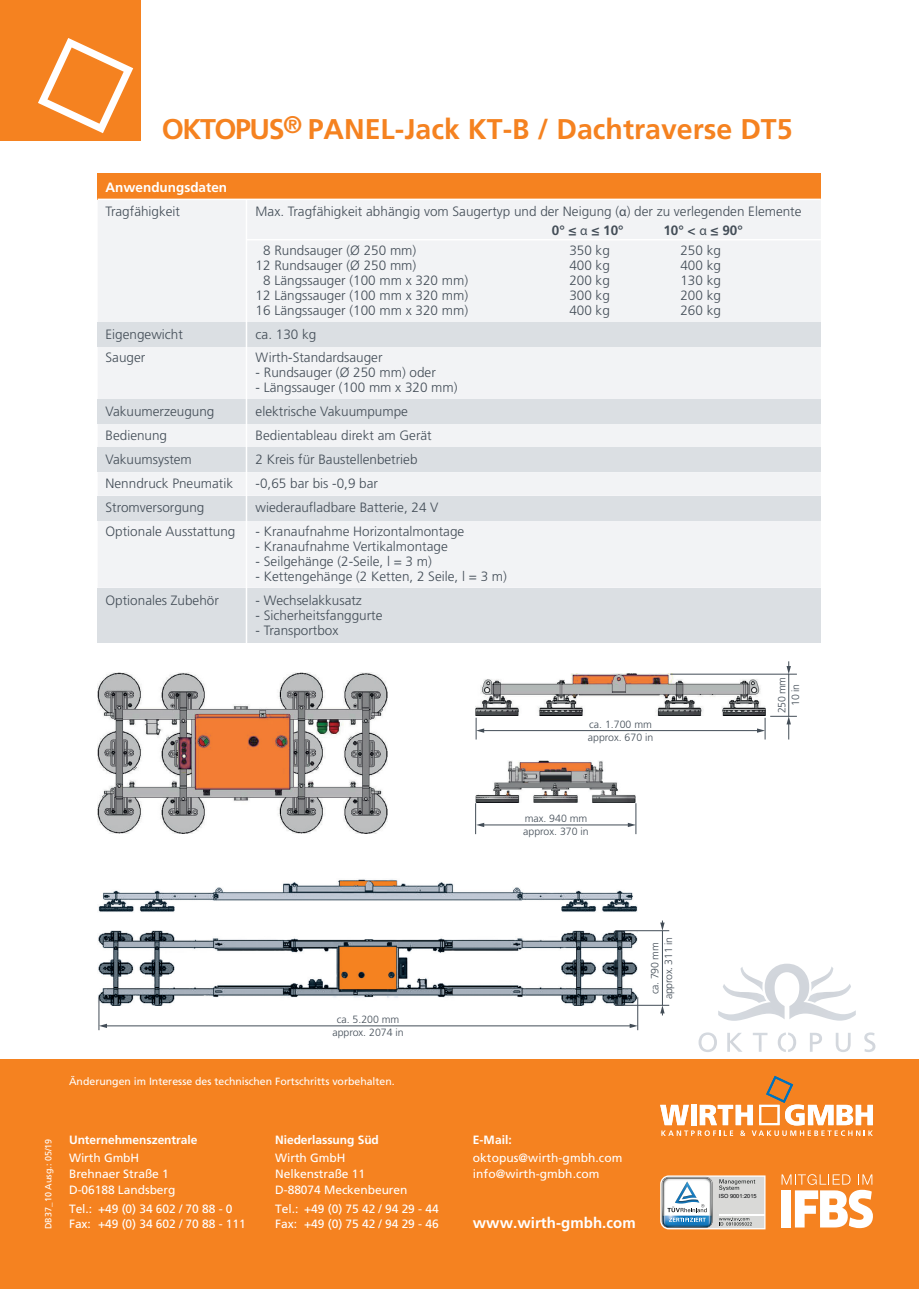
<style>
.page{position:relative;width:919px;height:1289px;background:#fff}
.page>*{position:absolute;margin:0;border:0;box-sizing:border-box;transform-origin:0 0}
.t1{font:700 28.5px "Frutiger LT Std";color:#f58220}
.t2{font:700 15px "Frutiger LT Std";letter-spacing:.005em;color:#fff}
.t3{font:300 13.5px/19.5px "Frutiger LT Std";color:#434d57}
.t4{font:700 13.5px "Frutiger LT Std";color:#fff}
.t5{font:700 13.5px "Frutiger LT Std";color:#434d57}
.t6{font:12px/15.8px "Frutiger LT Std";letter-spacing:-.005em;color:#fff}
.t7{font:700 12px "Frutiger LT Std";letter-spacing:-.005em;color:#fff}
.t8{font:300 10.5px/13.5px "Frutiger LT Std";color:#434d57}
.t9{font:10.5px "Frutiger LT Std";color:#fff}
.t10{font:300 10.5px/13.5px "Frutiger LT Std";letter-spacing:-.025em;color:#434d57;text-align:center}
.t11{font:9px "Frutiger LT Std";color:#fff}
.t12{font:5.7px "Arial";color:#000104}
.s1{font-family:"Myriad Pro";font-weight:400}
.s2{font-weight:700}
</style>
<div class="page">
<div style="left:0;top:1059px;width:918px;height:229px;background:#f58220"></div>
<svg style="left:781px;top:1174px;width:91px;height:54px"></svg>
<svg style="left:660px;top:1175px;width:105px;height:54px;background:#c4ccd0"></svg>
<div style="left:0;top:0;width:140px;height:140px;background:#f58220"></div>
<svg style="left:38px;top:38px;width:95px;height:95px"></svg>
<div style="left:98px;top:200px;width:722px;height:387px;background:#f2f3f5"></div>
<div style="left:98px;top:173px;width:722px;height:27px;background:#f58220"></div>
<hr style="left:98px;top:199px;width:722px;height:1px;background:#fff">
<div style="left:98px;top:322px;width:722px;height:25px;background:#dbdfe3"></div>
<div style="left:98px;top:496px;width:722px;height:24px;background:#dbdfe3"></div>
<div style="left:98px;top:447px;width:722px;height:25px;background:#dbdfe3"></div>
<div style="left:98px;top:399px;width:722px;height:25px;background:#dbdfe3"></div>
<div style="left:98px;top:587px;width:722px;height:55px;background:#dbdfe3"></div>
<img style="left:476px;top:760px;width:159px;height:42px">
<img style="left:476px;top:673px;width:289px;height:42px">
<img style="left:98px;top:672px;width:289px;height:161px">
<svg style="left:698px;top:1032px;width:19px;height:20px"></svg>
<svg style="left:727px;top:1033px;width:15px;height:18px"></svg>
<svg style="left:753px;top:1033px;width:14px;height:18px"></svg>
<svg style="left:810px;top:1033px;width:12px;height:18px"></svg>
<svg style="left:835px;top:1033px;width:15px;height:19px"></svg>
<svg style="left:777px;top:1032px;width:19px;height:20px"></svg>
<svg style="left:864px;top:1032px;width:11px;height:20px"></svg>
<svg style="left:718px;top:963px;width:137px;height:57px"></svg>
<hr style="left:635px;top:803px;width:1px;height:31px;background:#434d57">
<hr style="left:482px;top:824px;width:147px;height:1px;background:#434d57">
<svg style="left:627px;top:822px;width:9px;height:5px"></svg>
<svg style="left:476px;top:822px;width:8px;height:5px"></svg>
<hr style="left:482px;top:730px;width:276px;height:1px;background:#434d57">
<svg style="left:475px;top:717px;width:9px;height:22px"></svg>
<hr style="left:670px;top:673px;width:126px;height:1px;background:#434d57">
<hr style="left:788px;top:673px;width:1px;height:43px;background:#434d57">
<svg style="left:757px;top:716px;width:39px;height:23px"></svg>
<svg style="left:786px;top:661px;width:4px;height:13px"></svg>
<hr style="left:475px;top:803px;width:1px;height:31px;background:#434d57">
<img style="left:98px;top:879px;width:539px;height:126px">
<hr style="left:615px;top:930px;width:54px;height:1px;background:#434d57">
<hr style="left:615px;top:1004px;width:54px;height:1px;background:#434d57">
<hr style="left:105px;top:1025px;width:526px;height:1px;background:#434d57">
<svg style="left:629px;top:1023px;width:8px;height:5px"></svg>
<svg style="left:100px;top:1023px;width:7px;height:5px"></svg>
<hr style="left:99px;top:997px;width:1px;height:33px;background:#434d57">
<hr style="left:637px;top:997px;width:1px;height:33px;background:#434d57">
<hr style="left:662px;top:930px;width:1px;height:75px;background:#434d57">
<svg style="left:660px;top:920px;width:4px;height:10px"></svg>
<svg style="left:660px;top:1005px;width:4px;height:10px"></svg>
<svg style="left:660px;top:1075px;width:212px;height:60px"></svg>
<hr style="left:246px;top:199px;width:1px;height:445px;background:#fff">
<hr style="left:247px;top:239px;width:573px;height:1px;background:#fff">
<h1 class="t1" style="left:162px;top:112px;width:632px">OKTOPUS<sup>®</sup> PANEL-Jack KT-B / Dachtraverse DT5</h1>
<p class="t4" style="left:105px;top:179px;width:123px">Anwendungsdaten</p>
<p class="t3" style="left:105px;top:202px;width:76px">Tragfähigkeit</p>
<p class="t3" style="left:551px;top:202px;width:251px;text-indent:-296px">Max. Tragfähigkeit abhängig vom Saugertyp und der Neigung (<span class="s1">α</span>) der zu verlegenden Elemente<br><span class="s2">0° ≤</span> <span class="s1">α</span> <span class="s2">≤ 10°</span></p>
<p class="t5" style="left:663px;top:223px;width:81px">10° &lt; <span class="s1">α</span> ≤ 90°</p>
<p class="t3" style="left:263px;top:241px;width:155px">8 Rundsauger (Ø 250 mm)</p>
<p class="t3" style="left:569px;top:241px;width:42px">350 kg</p>
<p class="t3" style="left:680px;top:241px;width:42px">250 kg</p>
<p class="t3" style="left:255px;top:256px;width:162px">12 Rundsauger (Ø 250 mm)</p>
<p class="t3" style="left:569px;top:256px;width:42px">400 kg</p>
<p class="t3" style="left:680px;top:256px;width:42px">400 kg</p>
<p class="t3" style="left:263px;top:271px;width:206px">8 Längssauger (100 mm x 320 mm)</p>
<p class="t3" style="left:569px;top:271px;width:42px">200 kg</p>
<p class="t3" style="left:680px;top:271px;width:42px">130 kg</p>
<p class="t3" style="left:255px;top:286px;width:214px">12 Längssauger (100 mm x 320 mm)</p>
<p class="t3" style="left:569px;top:286px;width:42px">300 kg</p>
<p class="t3" style="left:680px;top:286px;width:42px">200 kg</p>
<p class="t3" style="left:255px;top:301px;width:214px">16 Längssauger (100 mm x 320 mm)</p>
<p class="t3" style="left:569px;top:301px;width:42px">400 kg</p>
<p class="t3" style="left:680px;top:301px;width:42px">260 kg</p>
<p class="t3" style="left:105px;top:325px;width:79px">Eigengewicht</p>
<p class="t3" style="left:255px;top:325px;width:62px">ca. 130 kg</p>
<p class="t3" style="left:105px;top:347px;width:41px">Sauger</p>
<p class="t3" style="left:255px;top:347px;width:128px">Wirth-Standardsauger</p>
<p class="t3" style="left:255px;top:362px;width:182px">- Rundsauger (Ø 250 mm) oder</p>
<p class="t3" style="left:255px;top:377px;width:203px">- Längssauger (100 mm x 320 mm)</p>
<p class="t3" style="left:105px;top:401px;width:110px">Vakuumerzeugung</p>
<p class="t3" style="left:255px;top:401px;width:154px">elektrische Vakuumpumpe</p>
<p class="t3" style="left:105px;top:425px;width:63px">Bedienung</p>
<p class="t3" style="left:255px;top:425px;width:178px">Bedientableau direkt am Gerät</p>
<p class="t3" style="left:105px;top:449px;width:88px">Vakuumsystem</p>
<p class="t3" style="left:255px;top:449px;width:163px">2 Kreis für Baustellenbetrieb</p>
<p class="t3" style="left:105px;top:473px;width:129px">Nenndruck Pneumatik</p>
<p class="t3" style="left:255px;top:473px;width:124px">-0,65 bar bis -0,9 bar</p>
<p class="t3" style="left:105px;top:497px;width:100px">Stromversorgung</p>
<p class="t3" style="left:255px;top:497px;width:184px">wiederaufladbare Batterie, 24 V</p>
<p class="t3" style="left:105px;top:521px;width:131px">Optionale Ausstattung</p>
<p class="t3" style="left:255px;top:521px;width:210px">- Kranaufnahme Horizontalmontage</p>
<p class="t3" style="left:255px;top:536px;width:194px">- Kranaufnahme Vertikalmontage</p>
<p class="t3" style="left:255px;top:551px;width:178px">- Seilgehänge (2-Seile, l = 3 m)</p>
<p class="t3" style="left:255px;top:566px;width:253px">- Kettengehänge (2 Ketten, 2 Seile, l = 3 m)</p>
<p class="t3" style="left:105px;top:590px;width:115px">Optionales Zubehör</p>
<p class="t3" style="left:255px;top:590px;width:108px">- Wechselakkusatz</p>
<p class="t3" style="left:255px;top:605px;width:128px">- Sicherheitsfanggurte</p>
<p class="t3" style="left:255px;top:620px;width:84px">- Transportbox</p>
<p class="t8" style="left:588px;top:717px;width:67px">ca. 1.700 mm approx. 670 in</p>
<p class="t8" style="left:523px;top:811px;width:67px">max. 940 mm approx. 370 in</p>
<p class="t8" style="left:775px;top:713px;width:37px;text-align:center;rotate:-90deg">250 mm<br>10 in</p>
<p class="t8" style="left:332px;top:1012px;width:73px;text-align:center">ca. 5.200 mm approx. 2074 in</p>
<p class="t9" style="left:69px;top:1074px;width:327px">Änderungen im Interesse des technischen Fortschritts vorbehalten.</p>
<p class="t11" style="left:43px;top:1228px;width:92px;rotate:-90deg">DB37_10 Ausg.: 05/19</p>
<p class="t7" style="left:69px;top:1132px;width:130px">Unternehmenszentrale</p>
<p class="t6" style="left:69px;top:1150px;width:108px">Wirth GmbH<br>Brehnaer Straße 1<br>D-06188 Landsberg</p>
<p class="t6" style="left:69px;top:1200px;width:178px">Tel.: +49 (0) 34 602 / 70 88 - 0<br>Fax: +49 (0) 34 602 / 70 88 - 111</p>
<p class="t7" style="left:275px;top:1132px;width:105px">Niederlassung Süd</p>
<p class="t6" style="left:275px;top:1150px;width:134px">Wirth GmbH<br>Nelkenstraße 11<br>D-88074 Meckenbeuren</p>
<p class="t6" style="left:275px;top:1200px;width:165px">Tel.: +49 (0) 75 42 / 94 29 - 44<br>Fax: +49 (0) 75 42 / 94 29 - 46</p>
<p class="t10" style="left:648px;top:999px;width:64px;rotate:-90deg">ca. 790 mm approx. 311 in</p>
<p class="t7" style="left:473px;top:1132px;width:41px">E-Mail:</p>
<p class="t6" style="left:473px;top:1150px;width:151px">oktopus@wirth-gmbh.com info@wirth-gmbh.com</p>
<p class="t2" style="left:473px;top:1214px;width:164px">www.wirth-gmbh.com</p>
<p class="t12" style="left:718px;top:1191px;width:39px">ISO 9001:2015</p>
</div>
